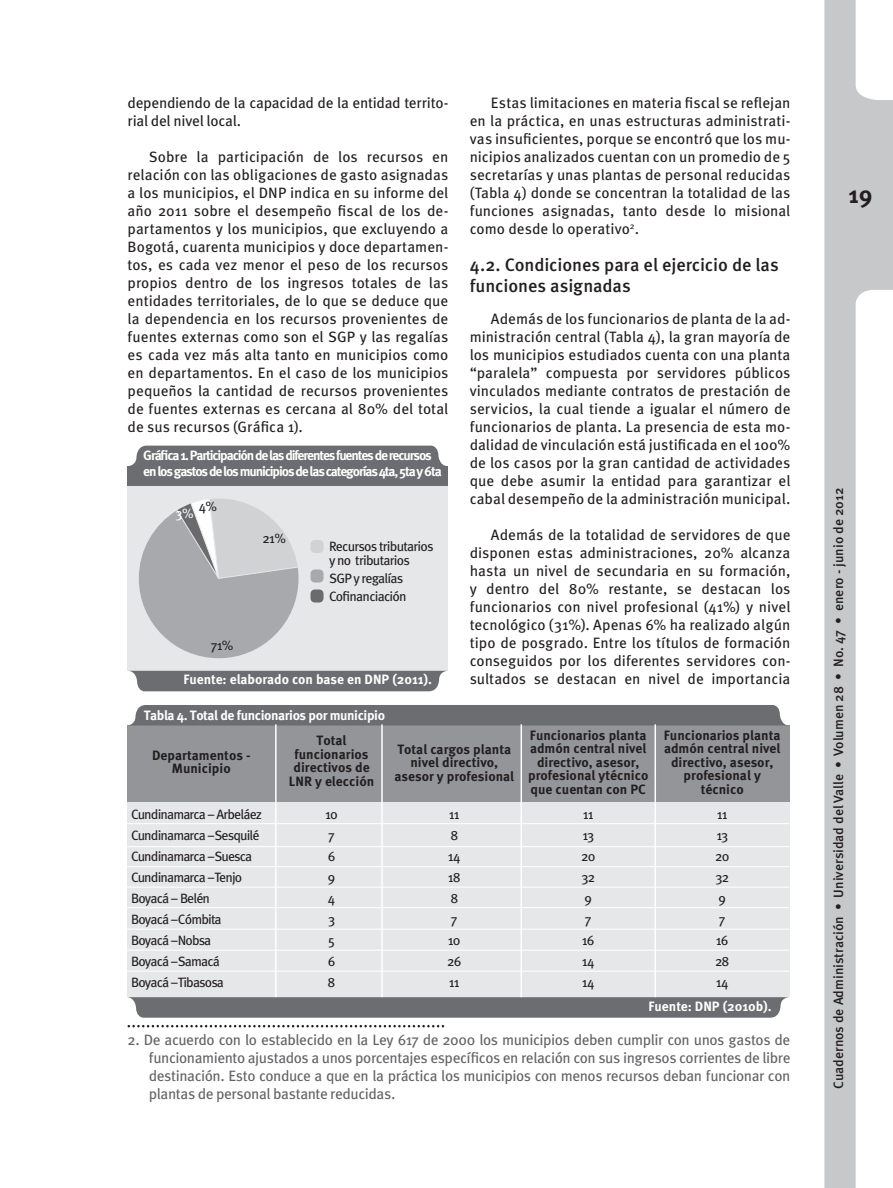
<style>
.page{position:relative;width:893px;height:1188px;background:#fff}
.page>*{position:absolute;margin:0;border:0;box-sizing:border-box;transform-origin:0 0}
.t1{font:700 24px "Meta Pro";color:#231f20}
.t2{font:500 18px/21px "Meta Pro";letter-spacing:-.01em;color:#231f20}
.t3{font:15px/18px "Meta Pro";color:#231f20;text-align:justify}
.t4{font:15px/18px "Meta Pro";letter-spacing:-.03em;color:#636366;text-align:justify}
.t5{font:15px/18px "Meta Pro";letter-spacing:-.02em;color:#231f20}
.t6{font:700 13.5px/13.5px "Meta Pro";color:#231f20;text-align:center}
.t7{font:13.5px/21px "Meta Pro";letter-spacing:-.06em;color:#231f20}
.t8{font:700 13.5px/16.2px "Meta Pro";letter-spacing:-.085em;color:#fff}
.t9{font:500 13.5px "Meta Pro";color:#231f20}
.t10{font:700 13.5px "Meta Pro";color:#fff}
.t11{font:700 13.5px "Meta Pro";letter-spacing:-.03em;color:#fff}
.t12{font:13.5px "Meta Pro";color:#fff}
</style>
<div class="page">
<svg style="left:824px;top:0;width:69px;height:1188px;fill:#c7c8ca"></svg>
<div style="left:128px;top:485px;width:320px;height:186px;background:#e6e7e9"></div>
<div style="left:130px;top:671px;width:316px;height:20px;background:#6c6d70"></div>
<div style="left:129px;top:446px;width:317px;height:20px;background:#6c6d70"></div>
<div style="left:128px;top:466px;width:320px;height:19px;background:#6c6d70"></div>
<div style="left:311px;top:540px;width:13px;height:13px;background:#d1d2d4;border-radius:4px"></div>
<div style="left:311px;top:570px;width:13px;height:13px;background:#a8a9ad;border-radius:4px"></div>
<div style="left:311px;top:590px;width:13px;height:13px;background:#6b6b6e;border-radius:4px"></div>
<svg style="left:139px;top:499px;width:160px;height:159px"></svg>
<svg style="left:128px;top:1025px;width:316px;height:2px"></svg>
<div style="left:127px;top:802px;width:662px;height:195px;background:#e6e7e9"></div>
<div style="left:127px;top:726px;width:662px;height:76px;background:#939598"></div>
<svg style="left:127px;top:705px;width:662px;height:21px;background:#707174"></svg>
<svg style="left:128px;top:997px;width:661px;height:21px;background:#727376"></svg>
<hr style="left:275px;top:724px;width:2px;height:273px;background:#fff">
<hr style="left:381px;top:724px;width:2px;height:273px;background:#fff">
<hr style="left:520px;top:724px;width:2px;height:273px;background:#fff">
<hr style="left:654px;top:724px;width:2px;height:273px;background:#fff">
<hr style="left:127px;top:823px;width:662px;height:1px;background:#fff">
<hr style="left:127px;top:846px;width:662px;height:1px;background:#fff">
<hr style="left:127px;top:866px;width:662px;height:1px;background:#fff">
<hr style="left:127px;top:887px;width:662px;height:1px;background:#fff">
<hr style="left:127px;top:907px;width:662px;height:1px;background:#fff">
<hr style="left:127px;top:929px;width:662px;height:1px;background:#fff">
<hr style="left:127px;top:950px;width:662px;height:1px;background:#fff">
<hr style="left:127px;top:971px;width:662px;height:1px;background:#fff">
<p class="t5" style="left:128px;top:94px;width:322px">dependiendo de la capacidad de la entidad territo&shy;rial del nivel local.</p>
<p class="t3" style="left:128px;top:148px;width:322px;text-indent:21px">Sobre la participación de los recursos en relación con las obligaciones de gasto asignadas a los municipios, el DNP indica en su informe del año 2011 sobre el desempeño fiscal de los de&shy;partamentos y los municipios, que excluyendo a Bogotá, cuarenta municipios y doce departamen&shy;tos, es cada vez menor el peso de los recursos propios dentro de los ingresos totales de las entidades territoriales, de lo que se deduce que la dependencia en los recursos provenientes de fuentes externas como son el SGP y las regalías es cada vez más alta tanto en municipios como en departamentos. En el caso de los municipios pequeños la cantidad de recursos provenientes de fuentes externas es cercana al 80% del total de sus recursos (Gráfica 1).</p>
<p class="t8" style="left:143px;top:448px;width:300px">Gráfica 1. Participación de las diferentes fuentes de recursos en los gastos de los municipios de las categorías 4ta, 5ta y 6ta</p>
<p class="t7" style="left:199px;top:496px;width:20px">4%</p>
<p class="t12" style="left:176px;top:504px;width:20px">3%</p>
<p class="t7" style="left:263px;top:528px;width:25px">21%</p>
<p class="t7" style="left:211px;top:635px;width:24px">71%</p>
<p class="t7" style="left:329px;top:540px;width:106px;line-height:13.5px">Recursos tributarios y no tributarios</p>
<p class="t7" style="left:329px;top:570px;width:79px;line-height:18px">SGP y regalías<br>Cofinanciación</p>
<p class="t3" style="left:470px;top:94px;width:322px;text-indent:21px">Estas limitaciones en materia fiscal se reflejan en la práctica, en unas estructuras administrati&shy;vas insuficientes, porque se encontró que los mu&shy;nicipios analizados cuentan con un promedio de 5 secretarías y unas plantas de personal reducidas (Tabla 4) donde se concentran la totalidad de las funciones asignadas, tanto desde lo misional como desde lo operativo<sup>2</sup>.</p>
<p class="t2" style="left:470px;top:255px;width:311px">4.2. Condiciones para el ejercicio de las funciones asignadas</p>
<p class="t3" style="left:470px;top:310px;width:322px;text-indent:21px">Además de los funcionarios de planta de la ad&shy;ministración central (Tabla 4), la gran mayoría de los municipios estudiados cuenta con una planta “paralela” compuesta por servidores públicos vinculados mediante contratos de prestación de servicios, la cual tiende a igualar el número de funcionarios de planta. La presencia de esta mo&shy;dalidad de vinculación está justificada en el 100% de los casos por la gran cantidad de actividades que debe asumir la entidad para garantizar el cabal desempeño de la administración municipal.</p>
<p class="t3" style="left:470px;top:526px;width:322px;text-indent:21px">Además de la totalidad de servidores de que disponen estas administraciones, 20% alcanza hasta un nivel de secundaria en su formación, y dentro del 80% restante, se destacan los funcionarios con nivel profesional (41%) y nivel tecnológico (31%). Apenas 6% ha realizado algún tipo de posgrado. Entre los títulos de formación conseguidos por los diferentes servidores con-</p>
<p class="t10" style="left:183px;top:671px;width:250px">Fuente: elaborado con base en DNP (2011).</p>
<p class="t3" style="left:470px;top:670px;width:322px">sultados se destacan en nivel de importancia</p>
<p class="t11" style="left:144px;top:706px;width:243px">Tabla 4. Total de funcionarios por municipio</p>
<p class="t6" style="left:152px;top:749px;width:100px">Departamentos -<br>Municipio</p>
<p class="t6" style="left:289px;top:734px;width:87px">Total funcionarios directivos de<br>LNR y elección</p>
<p class="t6" style="left:394px;top:743px;width:121px">Total cargos planta nivel directivo, asesor y profesional</p>
<p class="t6" style="left:528px;top:729px;width:122px">Funcionarios planta admón central nivel directivo, asesor, profesional ytécnico que cuentan con PC</p>
<p class="t6" style="left:664px;top:729px;width:118px">Funcionarios planta admón central nivel directivo, asesor, profesional y técnico</p>
<p class="t7" style="left:131px;top:804px;width:133px">Cundinamarca – Arbeláez<br>Cundinamarca –Sesquilé<br>Cundinamarca –Suesca<br>Cundinamarca –Tenjo<br>Boyacá – Belén<br>Boyacá –Cómbita<br>Boyacá –Nobsa<br>Boyacá –Samacá<br>Boyacá –Tibasosa</p>
<p class="t7" style="left:325px;top:804px;width:14px">10<br>7<br>6<br>9<br>4<br>3<br>5<br>6<br>8</p>
<p class="t7" style="left:447px;top:804px;width:16px">11<br>8<br>14<br>18<br>8<br>7<br>10<br>26<br>11</p>
<p class="t7" style="left:581px;top:804px;width:16px">11<br>13<br>20<br>32<br>9<br>7<br>16<br>14<br>14</p>
<p class="t7" style="left:715px;top:804px;width:16px">11<br>13<br>20<br>32<br>9<br>7<br>16<br>28<br>14</p>
<p class="t10" style="left:649px;top:998px;width:124px">Fuente: DNP (2010b).</p>
<p class="t4" style="left:149px;top:1031px;width:643px;text-indent:-21px">2. De acuerdo con lo establecido en la Ley 617 de 2000 los municipios deben cumplir con unos gastos de funcionamiento ajustados a unos porcentajes específicos en relación con sus ingresos corrientes de libre destinación. Esto conduce a que en la práctica los municipios con menos recursos deban funcionar con plantas de personal bastante reducidas.</p>
<h1 class="t1" style="left:849px;top:180px;width:25px">19</h1>
<p class="t9" style="left:830px;top:1089px;width:603px;rotate:-90deg">Cuadernos de Administración • Universidad del Valle • Volumen 28 • No. 47 • enero - junio de 2012</p>
</div>
